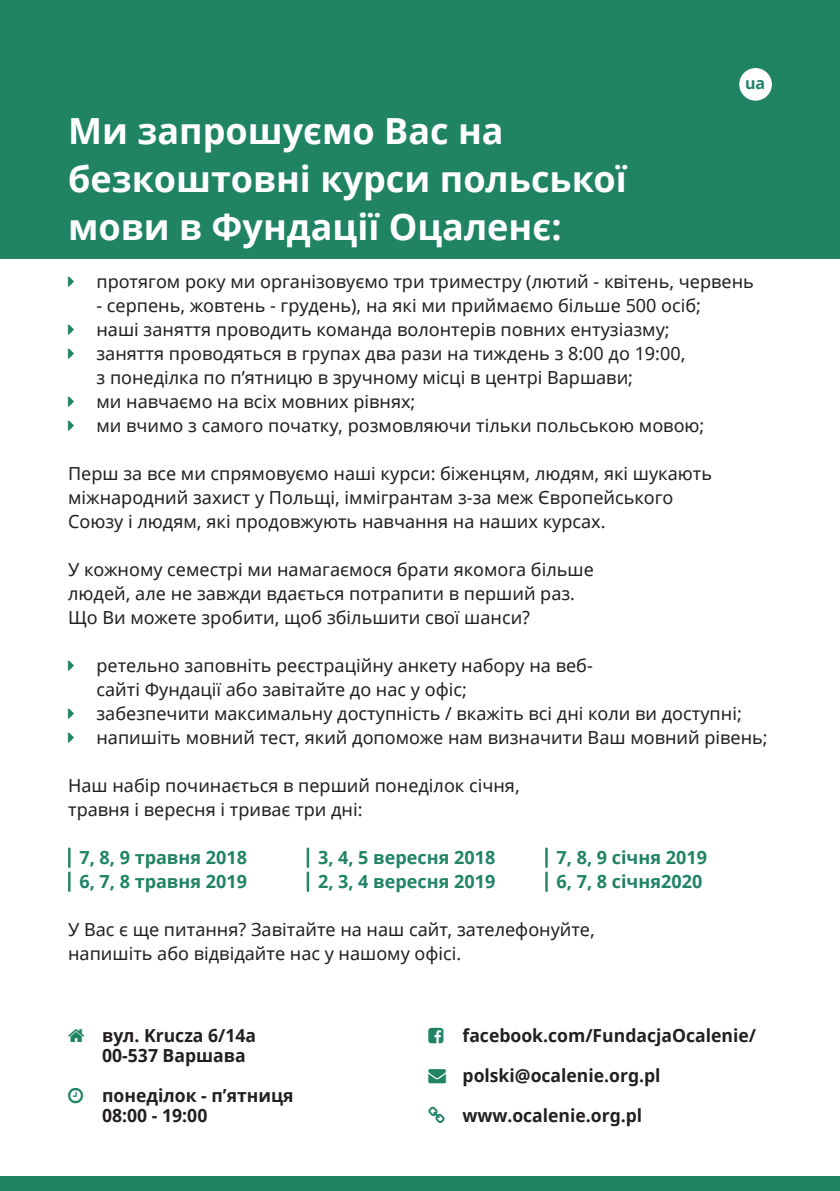
<style>
.page{position:relative;width:840px;height:1191px;background:#fff}
.page>*{position:absolute;margin:0;border:0;box-sizing:border-box;transform-origin:0 0}
.t1{font:700 36px/48px "Noto Sans";color:#fff}
.basic_ua{font:18px/24px "Noto Sans";color:#231f20}
.t2{font:700 18px/20px "Noto Sans";color:#231f20}
.Paragraph_Style_10{font:700 18px "Noto Sans";color:#1f8364}
.lang{font:700 16px "Noto Sans";color:#1f8364}
</style>
<div class="page">
<div style="left:0;top:0;width:839px;height:259px;background:#1f8364"></div>
<div style="left:0;top:1176px;width:839px;height:15px;background:#1f8364"></div>
<hr style="left:68px;top:847px;width:2px;height:20px;background:#1f8364">
<hr style="left:68px;top:871px;width:2px;height:20px;background:#1f8364">
<hr style="left:306px;top:847px;width:3px;height:20px;background:#1f8364">
<hr style="left:306px;top:871px;width:3px;height:20px;background:#1f8364">
<hr style="left:545px;top:847px;width:2px;height:20px;background:#1f8364">
<hr style="left:545px;top:871px;width:2px;height:20px;background:#1f8364">
<div style="left:738px;top:68px;width:33px;height:33px;background:#fff;border-radius:50%"></div>
<p class="lang" style="left:744px;top:72px;width:22px">ua</p>
<p class="t1" style="left:68px;top:106px;width:560px">Ми запрошуємо Вас на безкоштовні курси польської мови в Фундації Оцаленє:</p>
<p class="basic_ua" style="left:96px;top:269px;width:658px">протягом року ми організовуємо три триместру (лютий - квітень, червень</p>
<p class="basic_ua" style="left:96px;top:293px;width:605px">- серпень, жовтень - грудень), на які ми приймаємо більше 500 осіб;</p>
<p class="basic_ua" style="left:96px;top:317px;width:574px">наші заняття проводить команда волонтерів повних ентузіазму;</p>
<p class="basic_ua" style="left:96px;top:341px;width:590px">заняття проводяться в групах два рази на тиждень з 8:00 до 19:00, з понеділка по п’ятницю в зручному місці в центрі Варшави;</p>
<p class="basic_ua" style="left:96px;top:389px;width:320px">ми навчаємо на всіх мовних рівнях;</p>
<p class="basic_ua" style="left:96px;top:413px;width:609px">ми вчимо з самого початку, розмовляючи тільки польською мовою;</p>
<p class="basic_ua" style="left:68px;top:461px;width:645px">Перш за все ми спрямовуємо наші курси: біженцям, людям, які шукають міжнародний захист у Польщі, іммігрантам з-за меж Європейського<br>Союзу і людям, які продовжують навчання на наших курсах.</p>
<p class="basic_ua" style="left:68px;top:557px;width:527px">У кожному семестрі ми намагаємося брати якомога більше людей, але не завжди вдається потрапити в перший раз.<br>Що Ви можете зробити, щоб збільшити свої шанси?</p>
<p class="basic_ua" style="left:96px;top:653px;width:497px">ретельно заповніть реєстраційну анкету набору на веб&shy;сайті Фундації або завітайте до нас у офіс;</p>
<p class="basic_ua" style="left:96px;top:701px;width:646px">забезпечити максимальну доступність / вкажіть всі дні коли ви доступні;</p>
<p class="basic_ua" style="left:96px;top:725px;width:672px">напишіть мовний тест, який допоможе нам визначити Ваш мовний рівень;</p>
<p class="basic_ua" style="left:68px;top:773px;width:453px">Наш набір починається в перший понеділок січня, травня і вересня і триває три дні:</p>
<p class="Paragraph_Style_10" style="left:79px;top:845px;width:169px">7, 8, 9 травня 2018</p>
<p class="Paragraph_Style_10" style="left:79px;top:869px;width:169px">6, 7, 8 травня 2019</p>
<p class="Paragraph_Style_10" style="left:556px;top:845px;width:152px">7, 8, 9 січня 2019</p>
<p class="Paragraph_Style_10" style="left:556px;top:869px;width:147px">6, 7, 8 січня2020</p>
<p class="basic_ua" style="left:68px;top:917px;width:528px">У Вас є ще питання? Завітайте на наш сайт, зателефонуйте, напишіть або відвідайте нас у нашому офісі.</p>
<p class="Paragraph_Style_10" style="left:318px;top:845px;width:179px">3, 4, 5 вересня 2018</p>
<p class="Paragraph_Style_10" style="left:318px;top:869px;width:179px">2, 3, 4 вересня 2019</p>
<p class="t2" style="left:102px;top:1025px;width:155px">вул. Krucza 6/14a<br>00-537 Варшава</p>
<p class="t2" style="left:102px;top:1085px;width:193px">понеділок - п’ятниця<br>08:00 - 19:00</p>
<p class="t2" style="left:462px;top:1025px;width:295px">facebook.com/FundacjaOcalenie/</p>
<p class="t2" style="left:462px;top:1065px;width:199px">polski@ocalenie.org.pl</p>
<p class="t2" style="left:462px;top:1105px;width:181px">www.ocalenie.org.pl</p>
</div>
